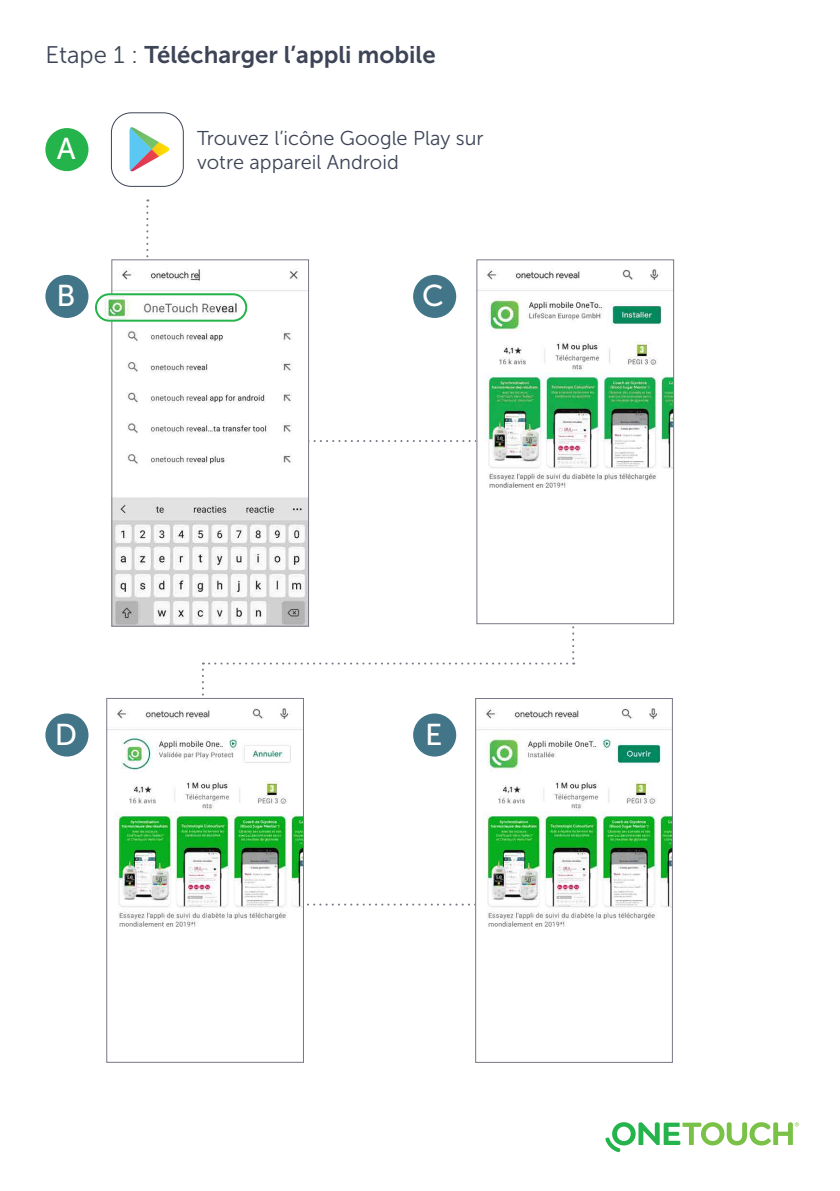
<style>
.page{position:relative;width:840px;height:1191px;background:#fff}
.page>*{position:absolute;margin:0;border:0;box-sizing:border-box;transform-origin:0 0}
.t1{font:30px "Museo Sans 500";color:#fff}
.t2{font:24px "Museo Sans 700";color:#3d4456}
.t3{font:20px/24px "Museo Sans 300";color:#3d4456}
.s1{font-family:"Museo Sans 300"}
</style>
<div class="page">
<svg style="left:605px;top:1122px;width:193px;height:30px"></svg>
<div style="left:413px;top:275px;width:43px;height:43px;background:#427588;border-radius:50%"></div>
<img style="left:478px;top:269px;width:193px;height:219px">
<div style="left:476px;top:259px;width:197px;height:365px;border:1px solid #787886"></div>
<div style="left:45px;top:128px;width:43px;height:43px;background:#25b34b;border-radius:50%"></div>
<img style="left:108px;top:708px;width:194px;height:219px">
<div style="left:106px;top:698px;width:198px;height:364px;border:1px solid #787886"></div>
<div style="left:45px;top:713px;width:43px;height:43px;background:#427588;border-radius:50%"></div>
<img style="left:477px;top:708px;width:193px;height:219px">
<div style="left:475px;top:698px;width:197px;height:364px;border:1px solid #787886"></div>
<div style="left:413px;top:713px;width:43px;height:43px;background:#427588;border-radius:50%"></div>
<div style="left:111px;top:113px;width:72px;height:74px;border:1px solid #3d4456;border-radius:20px"></div>
<svg style="left:129px;top:128px;width:1px;height:42px"></svg>
<img style="left:159px;top:142px;width:11px;height:15px">
<img style="left:130px;top:127px;width:29px;height:45px">
<div style="left:45px;top:275px;width:43px;height:43px;background:#427588;border-radius:50%"></div>
<img style="left:113px;top:268px;width:194px;height:356px">
<div style="left:111px;top:259px;width:198px;height:367px;border:1px solid #787886"></div>
<img style="left:96px;top:294px;width:150px;height:27px;border-radius:13px">
<div style="left:95px;top:293px;width:152px;height:29px;border:2px solid #25b34b;border-radius:13px"></div>
<p class="t2" style="left:45px;top:42px;width:391px"><span class="s1">Etape 1 :</span> Télécharger l’appli mobile</p>
<h1 class="t1" style="left:57px;top:133px;width:20px">A</h1>
<h1 class="t1" style="left:57px;top:279px;width:21px">B</h1>
<p class="t3" style="left:197px;top:126px;width:288px">Trouvez l’icône Google Play sur votre appareil Android</p>
<h1 class="t1" style="left:422px;top:279px;width:23px">C</h1>
<h1 class="t1" style="left:55px;top:718px;width:24px">D</h1>
<h1 class="t1" style="left:425px;top:718px;width:19px">E</h1>
</div>
